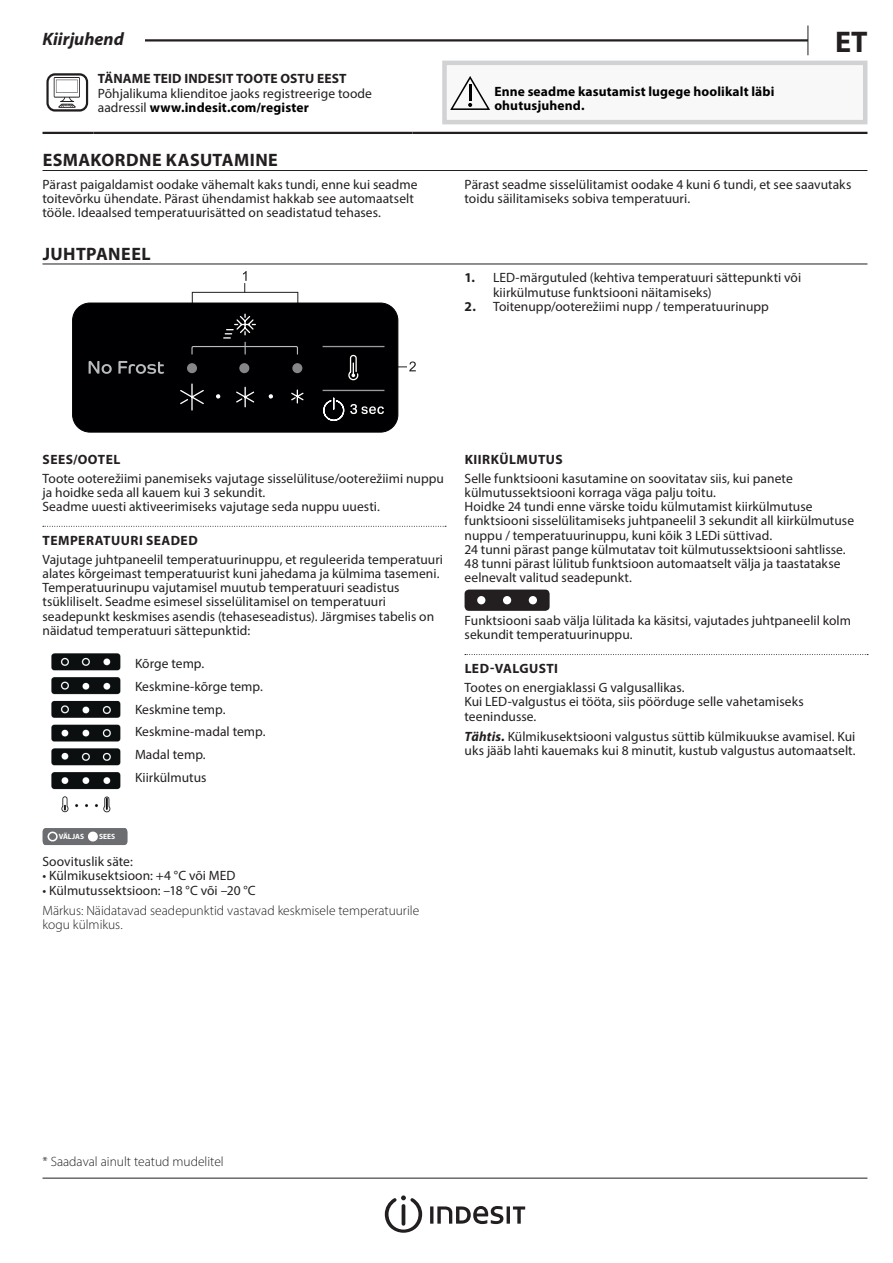
<style>
.page{position:relative;width:893px;height:1263px;background:#fff}
.page>*{position:absolute;margin:0;border:0;box-sizing:border-box;transform-origin:0 0}
.t1{font:700 30px "Myriad Pro";color:#231f20}
.t2{font:700 18px "Myriad Pro";letter-spacing:.025em;color:#231f20}
.t3{font:italic 700 18px "Myriad Pro";color:#231f20}
.t4{font:13.5px/14.2px "Myriad Pro";color:#231f20}
.t5{font:300 13.5px/14.2px "Myriad Pro";color:#231f20}
.t6{font:700 13.5px "Myriad Pro";letter-spacing:.025em;color:#231f20}
.t7{font:700 13.5px/14.2px "Myriad Pro";letter-spacing:.01em;color:#000001}
.t8{font:700 7.65px "Myriad Pro";color:#fff}
.s1{font-weight:700;color:#000001}
.s2{font-weight:700}
.s3{font-weight:700;font-style:italic}
</style>
<div class="page">
<hr style="left:43px;top:1178px;width:824px;height:1px;background:#231f20">
<svg style="left:807px;top:26px;width:1px;height:29px"></svg>
<hr style="left:43px;top:39px;width:765px;height:3px;background:#231f20">
<div style="left:43px;top:26px;width:102px;height:19px;background:#fff"></div>
<svg style="left:385px;top:1195px;width:37px;height:38px"></svg>
<hr style="left:430px;top:1206px;width:3px;height:18px;background:#231f20">
<svg style="left:437px;top:1206px;width:66px;height:18px"></svg>
<hr style="left:507px;top:1206px;width:3px;height:18px;background:#231f20">
<svg style="left:513px;top:1206px;width:12px;height:18px"></svg>
<hr style="left:43px;top:170px;width:824px;height:1px;background:#231f20">
<hr style="left:43px;top:132px;width:51px;height:2px;background:#231f20">
<hr style="left:94px;top:132px;width:318px;height:2px;background:#231f20">
<hr style="left:412px;top:132px;width:455px;height:2px;background:#231f20">
<svg style="left:46px;top:73px;width:42px;height:39px"></svg>
<div style="left:444px;top:63px;width:421px;height:59px;background:#f8f8f9"></div>
<div style="left:442px;top:61px;width:425px;height:63px;border:4px solid #d1d2d4"></div>
<svg style="left:450px;top:76px;width:40px;height:34px"></svg>
<hr style="left:43px;top:264px;width:824px;height:1px;background:#231f20">
<div style="left:192px;top:292px;width:106px;height:21px;border:1px solid #231f20"></div>
<svg style="left:243px;top:271px;width:4px;height:21px"></svg>
<svg style="left:72px;top:302px;width:344px;height:130px;background:#161718"></svg>
<svg style="left:43px;top:526px;width:403px;height:1px"></svg>
<svg style="left:43px;top:828px;width:85px;height:17px"></svg>
<div style="left:48px;top:831px;width:10px;height:10px;border:2px solid #fff;border-radius:50%"></div>
<div style="left:89px;top:832px;width:8px;height:9px;background:#fff;border-radius:50%"></div>
<div style="left:88px;top:831px;width:10px;height:10px;border:2px solid #fff;border-radius:50%"></div>
<img style="left:51px;top:653px;width:70px;height:159px">
<svg style="left:465px;top:654px;width:403px;height:1px"></svg>
<div style="left:465px;top:590px;width:85px;height:21px;background:#231f20;border-radius:4px"></div>
<div style="left:477px;top:596px;width:8px;height:8px;background:#fff;border-radius:50%"></div>
<div style="left:503px;top:596px;width:8px;height:8px;background:#fff;border-radius:50%"></div>
<div style="left:529px;top:596px;width:8px;height:8px;background:#fff;border-radius:50%"></div>
<h2 class="t3" style="left:43px;top:28px;width:83px">Kiirjuhend</h2>
<h1 class="t1" style="left:835px;top:22px;width:34px">ET</h1>
<p class="t6" style="left:98px;top:70px;width:250px">TÄNAME TEID INDESIT TOOTE OSTU EEST</p>
<p class="t4" style="left:98px;top:86px;width:276px">Põhjalikuma klienditoe jaoks registreerige toode aadressil <span class="s1">www.indesit.com/register</span></p>
<p class="t7" style="left:494px;top:84px;width:282px">Enne seadme kasutamist lugege hoolikalt läbi ohutusjuhend.</p>
<h2 class="t2" style="left:43px;top:148px;width:237px">ESMAKORDNE KASUTAMINE</h2>
<p class="t4" style="left:43px;top:177px;width:377px">Pärast paigaldamist oodake vähemalt kaks tundi, enne kui seadme toitevõrku ühendate. Pärast ühendamist hakkab see automaatselt tööle. Ideaalsed temperatuurisätted on seadistatud tehases.</p>
<p class="t4" style="left:465px;top:177px;width:388px">Pärast seadme sisselülitamist oodake 4 kuni 6 tundi, et see saavutaks toidu säilitamiseks sobiva temperatuuri.</p>
<h2 class="t2" style="left:43px;top:242px;width:109px">JUHTPANEEL</h2>
<p class="t4" style="left:493px;top:270px;width:310px;text-indent:-28px"><span class="s2">1.</span> LED-märgutuled (kehtiva temperatuuri sättepunkti või kiirkülmutuse funktsiooni näitamiseks)</p>
<p class="t4" style="left:465px;top:299px;width:306px"><span class="s2">2.</span> Toitenupp/ooterežiimi nupp / temperatuurinupp</p>
<p class="t6" style="left:43px;top:451px;width:79px">SEES/OOTEL</p>
<p class="t4" style="left:43px;top:471px;width:403px">Toote ooterežiimi panemiseks vajutage sisselülituse/ooterežiimi nuppu ja hoidke seda all kauem kui 3 sekundit.<br>Seadme uuesti aktiveerimiseks vajutage seda nuppu uuesti.</p>
<p class="t6" style="left:43px;top:532px;width:157px">TEMPERATUURI SEADED</p>
<p class="t4" style="left:43px;top:552px;width:402px">Vajutage juhtpaneelil temperatuurinuppu, et reguleerida temperatuuri alates kõrgeimast temperatuurist kuni jahedama ja külmima tasemeni.<br>Temperatuurinupu vajutamisel muutub temperatuuri seadistus tsükliliselt. Seadme esimesel sisselülitamisel on temperatuuri seadepunkt keskmises asendis (tehaseseadistus). Järgmises tabelis on näidatud temperatuuri sättepunktid:</p>
<p class="t8" style="left:59px;top:832px;width:27px">VÄLJAS</p>
<p class="t8" style="left:99px;top:832px;width:18px">SEES</p>
<p class="t4" style="left:135px;top:652px;width:132px;line-height:22.8px">Kõrge temp.<br>Keskmine-kõrge temp.<br>Keskmine temp.<br>Keskmine-madal temp.<br>Madal temp.<br>Kiirkülmutus</p>
<p class="t4" style="left:43px;top:854px;width:92px">Soovituslik säte:</p>
<p class="t4" style="left:43px;top:868px;width:194px">• Külmikusektsioon: +4 °C või MED</p>
<p class="t4" style="left:43px;top:883px;width:215px">• Külmutussektsioon: –18 °C või –20 °C</p>
<p class="t5" style="left:43px;top:903px;width:378px">Märkus: Näidatavad seadepunktid vastavad keskmisele temperatuurile kogu külmikus.</p>
<p class="t6" style="left:465px;top:451px;width:100px">KIIRKÜLMUTUS</p>
<p class="t4" style="left:465px;top:471px;width:391px">Selle funktsiooni kasutamine on soovitatav siis, kui panete külmutussektsiooni korraga väga palju toitu.<br>Hoidke 24 tundi enne värske toidu külmutamist kiirkülmutuse funktsiooni sisselülitamiseks juhtpaneelil 3 sekundit all kiirkülmutuse nuppu / temperatuurinuppu, kuni kõik 3 LEDi süttivad.<br>24 tunni pärast pange külmutatav toit külmutussektsiooni sahtlisse.<br>48 tunni pärast lülitub funktsioon automaatselt välja ja taastatakse eelnevalt valitud seadepunkt.</p>
<p class="t4" style="left:465px;top:613px;width:388px">Funktsiooni saab välja lülitada ka käsitsi, vajutades juhtpaneelil kolm sekundit temperatuurinuppu.</p>
<p class="t6" style="left:465px;top:660px;width:95px">LED-VALGUSTI</p>
<p class="t4" style="left:465px;top:680px;width:341px">Tootes on energiaklassi G valgusallikas.<br>Kui LED-valgustus ei tööta, siis pöörduge selle vahetamiseks teenindusse.</p>
<p class="t4" style="left:465px;top:729px;width:393px"><span class="s3">Tähtis.</span> Külmikusektsiooni valgustus süttib külmikuukse avamisel. Kui uks jääb lahti kauemaks kui 8 minutit, kustub valgustus automaatselt.</p>
<p class="t5" style="left:43px;top:1154px;width:183px">* Saadaval ainult teatud mudelitel</p>
</div>
